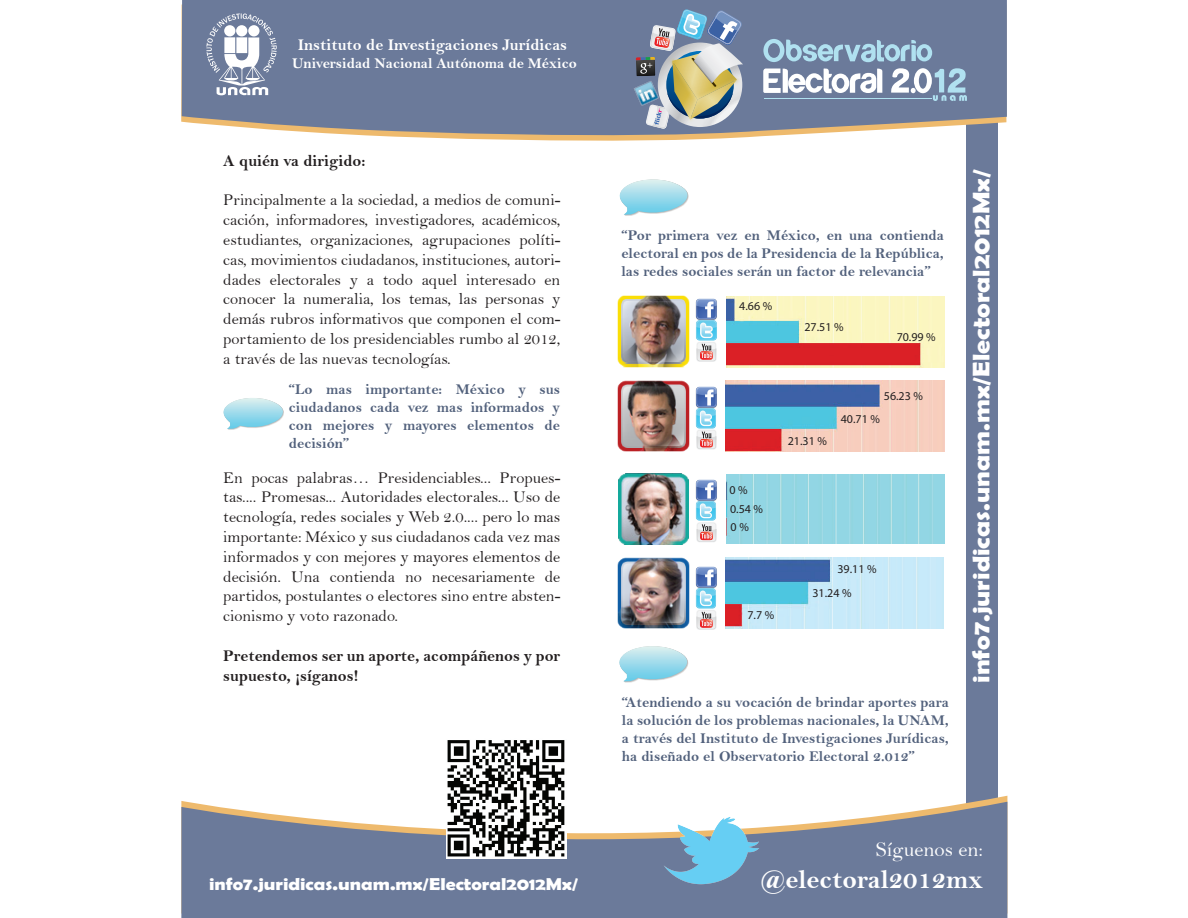
<style>
.page{position:relative;width:1188px;height:918px;background:#fff}
.page>*{position:absolute;margin:0;border:0;box-sizing:border-box;transform-origin:0 0}
.t1{font:27px "Bell MT Bold";color:#fff}
.t2{font:700 24px "Berlin Sans FB Demi";color:#fff;scale:1.15 1}
.t3{font:21px "Bell";color:#fff}
.t4{font:700 17.25px "Berlin Sans FB Demi";color:#fff;scale:1.15 1}
.t5{font:16.5px/19.8px "Bell";color:#231f20;text-align:justify}
.t6{font:16.5px/19.8px "Bell MT Bold";color:#231f20}
.t7{font:16.5px "Bell MT Bold";color:#fff}
.t8{font:15px/18px "Bell MT Bold";color:#52617c;text-align:justify}
.t9{font:15px "Bell MT Bold";color:#fff}
.t10{font:12px/18.6px "Myriad";color:#231f20}
</style>
<div class="page">
<div style="left:966px;top:117px;width:32px;height:713px;background:#6b7a9a"></div>
<svg style="left:182px;top:0;width:825px;height:141px;background:#7a859e"></svg>
<svg style="left:181px;top:802px;width:826px;height:116px;background:#848ea5"></svg>
<img style="left:618px;top:6px;width:174px;height:135px">
<svg style="left:636px;top:9px;width:107px;height:120px;background:#9aa4a7"></svg>
<svg style="left:763px;top:39px;width:204px;height:62px;background:#91a4bb"></svg>
<img style="left:642px;top:812px;width:138px;height:77px">
<div style="left:447px;top:851px;width:120px;height:8px;background:#fff"></div>
<img style="left:447px;top:740px;width:120px;height:117px">
<svg style="left:206px;top:13px;width:71px;height:82px"></svg>
<svg style="left:619px;top:646px;width:69px;height:37px"></svg>
<svg style="left:619px;top:179px;width:70px;height:37px"></svg>
<svg style="left:223px;top:398px;width:61px;height:32px"></svg>
<img style="left:617px;top:557px;width:73px;height:72px">
<img style="left:617px;top:380px;width:73px;height:72px">
<img style="left:617px;top:295px;width:73px;height:73px">
<svg style="left:696px;top:342px;width:20px;height:20px"></svg>
<img style="left:695px;top:299px;width:22px;height:42px">
<div style="left:696px;top:429px;width:21px;height:21px;background:#f3f4f5;border-radius:3px"></div>
<svg style="left:696px;top:430px;width:21px;height:19px"></svg>
<img style="left:695px;top:386px;width:22px;height:43px">
<svg style="left:696px;top:610px;width:20px;height:20px"></svg>
<img style="left:695px;top:567px;width:22px;height:42px">
<div style="left:696px;top:522px;width:21px;height:20px;background:#f3f4f5;border-radius:3px"></div>
<svg style="left:696px;top:523px;width:21px;height:19px"></svg>
<img style="left:695px;top:479px;width:22px;height:42px">
<img style="left:618px;top:474px;width:71px;height:70px">
<img style="left:727px;top:296px;width:217px;height:71px">
<img style="left:726px;top:381px;width:218px;height:71px">
<img style="left:726px;top:557px;width:218px;height:72px">
<img style="left:726px;top:475px;width:218px;height:68px">
<p class="t7" style="left:298px;top:35px;width:271px">Instituto de Investigaciones Jurídicas</p>
<p class="t9" style="left:292px;top:54px;width:286px">Universidad Nacional Autónoma de México</p>
<p class="t6" style="left:223px;top:151px;width:144px">A quién va dirigido:</p>
<p class="t5" style="left:223px;top:190px;width:339px">Principalmente a la sociedad, a medios de comuni&shy;cación, informadores, investigadores, académicos, estudiantes, organizaciones, agrupaciones políti&shy;cas, movimientos ciudadanos, instituciones, autori&shy;dades electorales y a todo aquel interesado en conocer la numeralia, los temas, las personas y demás rubros informativos que componen el com&shy;portamiento de los presidenciables rumbo al 2012, a través de las nuevas tecnologías.</p>
<p class="t8" style="left:289px;top:380px;width:273px">“Lo mas importante: México y sus ciudadanos cada vez mas informados y con mejores y mayores elementos de decisión”</p>
<p class="t5" style="left:223px;top:467px;width:339px">En pocas palabras… Presidenciables... Propues&shy;tas.... Promesas... Autoridades electorales... Uso de tecnología, redes sociales y Web 2.0.... pero lo mas importante: México y sus ciudadanos cada vez mas informados y con mejores y mayores elementos de decisión. Una contienda no necesariamente de partidos, postulantes o electores sino entre absten&shy;cionismo y voto razonado.</p>
<p class="t6" style="left:223px;top:646px;width:339px">Pretendemos ser un aporte, acompáñenos y por supuesto, ¡síganos!</p>
<p class="t4" style="left:209px;top:874px;width:323px">info7.juridicas.unam.mx/Electoral2012Mx/</p>
<p class="t8" style="left:621px;top:226px;width:324px">“Por primera vez en México, en una contienda electoral en pos de la Presidencia de la República, las redes sociales serán un factor de relevancia”</p>
<p class="t10" style="left:739px;top:297px;width:34px">4.66 %</p>
<p class="t10" style="left:804px;top:319px;width:41px">27.51 %</p>
<p class="t10" style="left:897px;top:328px;width:41px">70.99 %</p>
<p class="t10" style="left:788px;top:432px;width:41px">21.31 %</p>
<p class="t10" style="left:884px;top:387px;width:41px">56.23 %</p>
<p class="t10" style="left:841px;top:411px;width:41px">40.71 %</p>
<p class="t10" style="left:730px;top:481px;width:35px">0 %<br>0.54 %<br>0 %</p>
<p class="t10" style="left:747px;top:607px;width:28px">7.7 %</p>
<p class="t10" style="left:812px;top:558px;width:66px;line-height:23.7px;text-indent:25px">39.11 %<br>31.24 %</p>
<p class="t8" style="left:622px;top:693px;width:329px">“Atendiendo a su vocación de brindar aportes para la solución de los problemas nacionales, la UNAM, a través del Instituto de Investigaciones Jurídicas, ha diseñado el Observatorio Electoral 2.012”</p>
<h2 class="t2" style="left:967px;top:683px;width:448px;rotate:-90deg">info7.juridicas.unam.mx/Electoral2012Mx/</h2>
<p class="t3" style="left:876px;top:836px;width:109px">Síguenos en:</p>
<h1 class="t1" style="left:760px;top:863px;width:224px">@electoral2012mx</h1>
</div>
